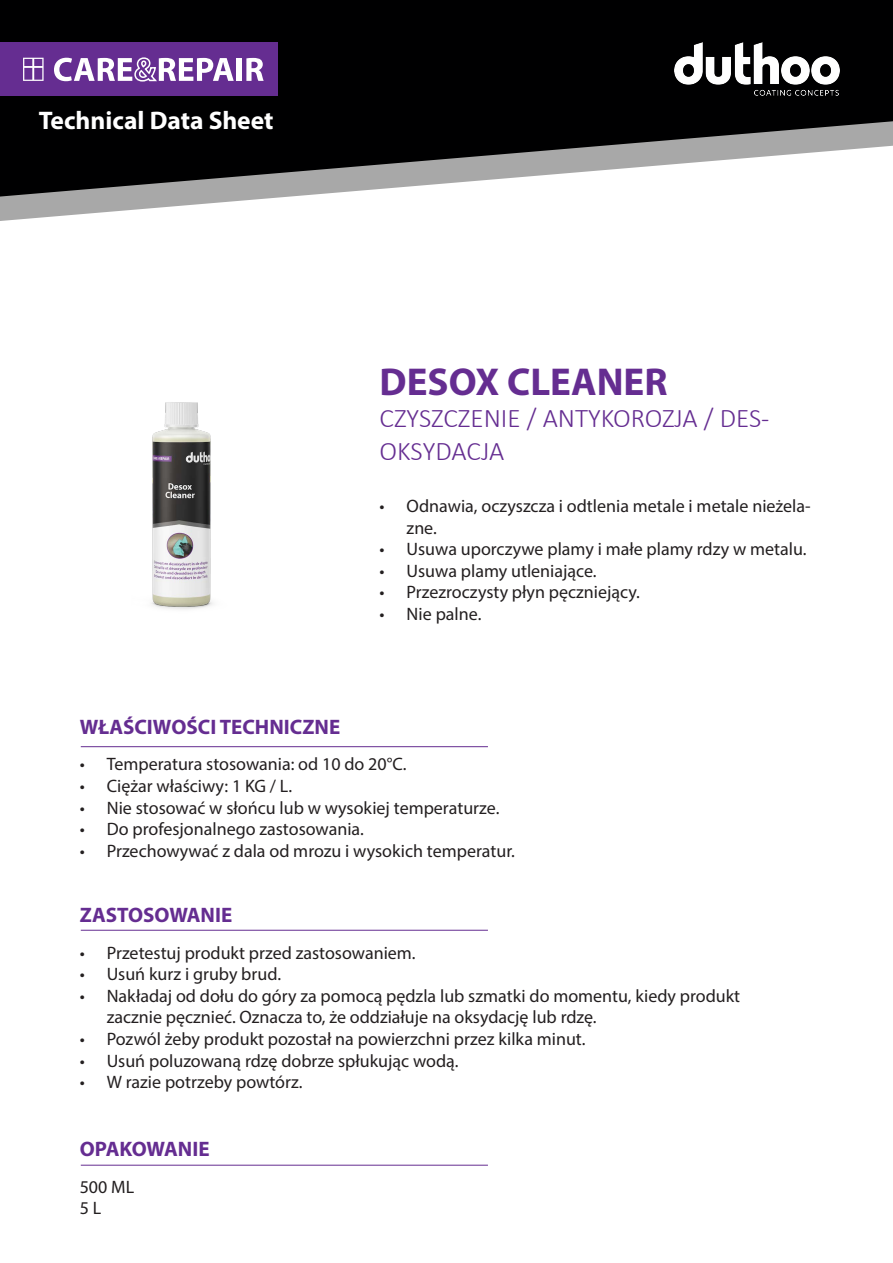
<style>
.page{position:relative;width:893px;height:1263px;background:#fff}
.page>*{position:absolute;margin:0;border:0;box-sizing:border-box;transform-origin:0 0}
.t1{font:700 39px "Myriad Pro";color:#652d91}
.t2{font:300 27px/32.4px "Calibri";color:#652d91}
.t3{font:700 25.5px "Myriad Pro";color:#fff}
.t4{font:700 21px "Myriad Pro";color:#652d91}
.t5{font:18px/21.6px "Myriad Pro";color:#231f20}
</style>
<div class="page">
<div style="left:0;top:0;width:893px;height:660px;background:#000001"></div>
<svg style="left:0;top:131px;width:893px;height:529px;fill:#fff"></svg>
<div style="left:0;top:43px;width:278px;height:53px;background:#652d91"></div>
<svg style="left:54px;top:57px;width:180px;height:25px"></svg>
<div style="left:237px;top:58px;width:5px;height:23px;background:#fff"></div>
<svg style="left:246px;top:58px;width:18px;height:23px"></svg>
<svg style="left:23px;top:58px;width:21px;height:23px"></svg>
<hr style="left:81px;top:930px;width:407px;height:1px;background:#652d91">
<hr style="left:81px;top:1165px;width:407px;height:1px;background:#652d91">
<hr style="left:81px;top:746px;width:407px;height:1px;background:#652d91">
<img style="left:675px;top:43px;width:164px;height:53px">
<img style="left:16px;top:338px;width:332px;height:322px">
<h3 class="t3" style="left:39px;top:103px;width:236px">Technical Data Sheet</h3>
<p class="t4" style="left:80px;top:714px;width:262px">WŁAŚCIWOŚCI TECHNICZNE</p>
<h1 class="t1" style="left:380px;top:356px;width:289px">DESOX CLEANER</h1>
<h2 class="t2" style="left:380px;top:402px;width:391px">CZYSZCZENIE / ANTYKOROZJA / DES-<br>OKSYDACJA</h2>
<p class="t5" style="left:407px;top:495px;width:406px;text-indent:-27px">• Odnawia, oczyszcza i odtlenia metale i metale nieżela&shy;zne.</p>
<p class="t5" style="left:380px;top:538px;width:428px">• Usuwa uporczywe plamy i małe plamy rdzy w metalu.</p>
<p class="t5" style="left:380px;top:560px;width:219px">• Usuwa plamy utleniające.</p>
<p class="t5" style="left:380px;top:581px;width:262px">• Przezroczysty płyn pęczniejący.</p>
<p class="t5" style="left:380px;top:603px;width:103px">• Nie palne.</p>
<p class="t5" style="left:80px;top:753px;width:328px">• Temperatura stosowania: od 10 do 20°C.</p>
<p class="t5" style="left:80px;top:775px;width:214px">• Ciężar właściwy: 1 KG / L.</p>
<p class="t5" style="left:80px;top:796px;width:421px">• Nie stosować w słońcu lub w wysokiej temperaturze.</p>
<p class="t5" style="left:80px;top:818px;width:286px">• Do profesjonalnego zastosowania.</p>
<p class="t5" style="left:80px;top:840px;width:437px">• Przechowywać z dala od mrozu i wysokich temperatur.</p>
<p class="t4" style="left:80px;top:901px;width:154px">ZASTOSOWANIE</p>
<p class="t5" style="left:80px;top:941px;width:337px">• Przetestuj produkt przed zastosowaniem.</p>
<p class="t5" style="left:80px;top:963px;width:203px">• Usuń kurz i gruby brud.</p>
<p class="t5" style="left:107px;top:985px;width:635px;text-indent:-27px">• Nakładaj od dołu do góry za pomocą pędzla lub szmatki do momentu, kiedy produkt zacznie pęcznieć. Oznacza to, że oddziałuje na oksydację lub rdzę.</p>
<p class="t5" style="left:80px;top:1028px;width:507px">• Pozwól żeby produkt pozostał na powierzchni przez kilka minut.</p>
<p class="t5" style="left:80px;top:1049px;width:380px">• Usuń poluzowaną rdzę dobrze spłukując wodą.</p>
<p class="t5" style="left:80px;top:1071px;width:224px">• W razie potrzeby powtórz.</p>
<p class="t4" style="left:80px;top:1136px;width:131px">OPAKOWANIE</p>
<p class="t5" style="left:80px;top:1175px;width:56px">500 ML<br>5 L</p>
</div>
